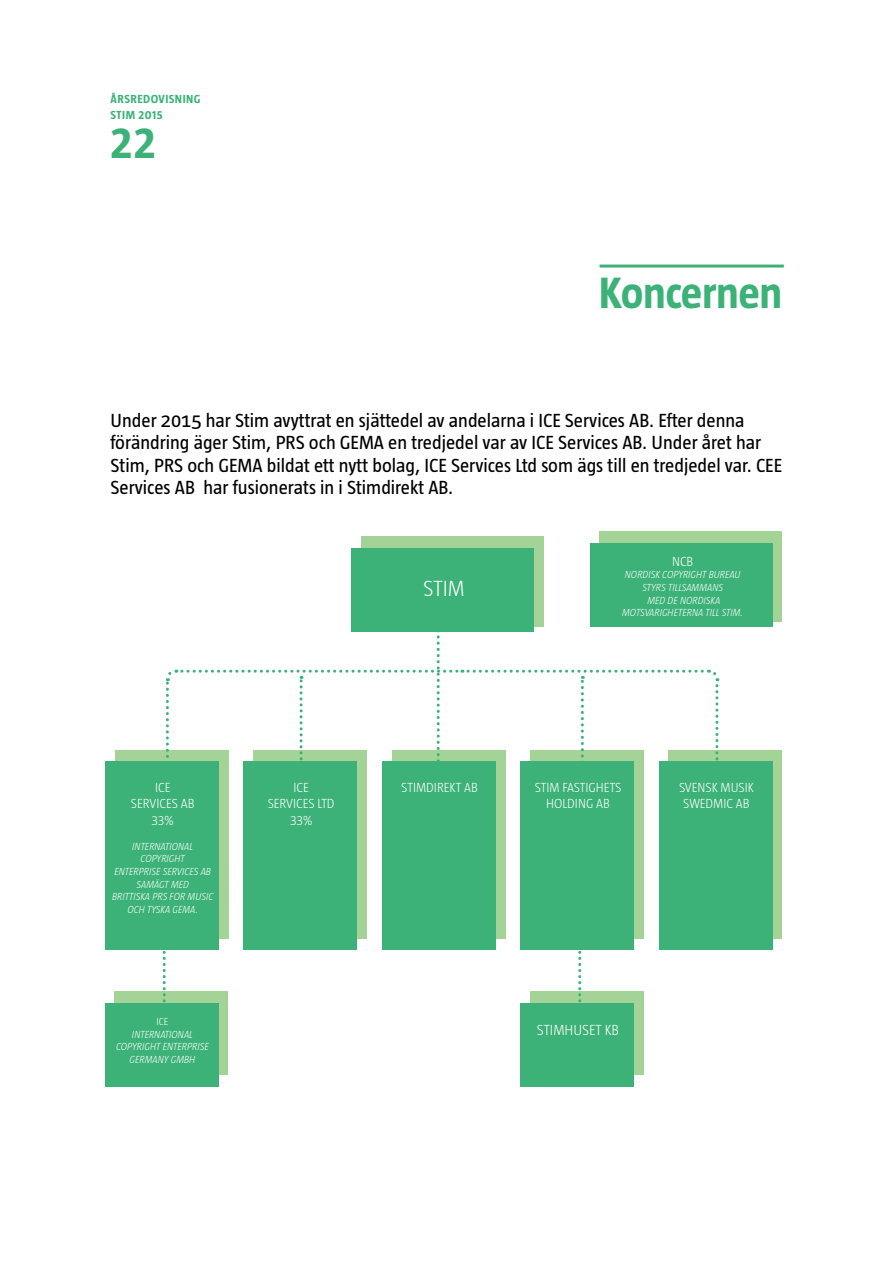
<style>
.page{position:relative;width:893px;height:1263px;background:#fff}
.page>*{position:absolute;margin:0;border:0;box-sizing:border-box;transform-origin:0 0}
.t1{font:700 45px "Taz";letter-spacing:-.01em;color:#3cb278}
.t2{font:300 22.5px "Taz";color:#fff}
.t3{font:19.5px/22.5px "Taz";color:#000}
.t4{font:300 15px "Taz";color:#fff}
.t5{font:300 13.5px/16.2px "Taz";color:#fff;text-align:center}
.t6{font:700 12px/16.2px "Taz";letter-spacing:.04em;color:#3cb278}
.t7{font:italic 300 10.5px/12.6px "Taz";color:#fff;text-align:center}
.t8{font:300 10.5px "Taz";color:#fff}
</style>
<div class="page">
<div style="left:530px;top:991px;width:114px;height:84px;background:#a3d397"></div>
<div style="left:114px;top:991px;width:114px;height:84px;background:#a3d397"></div>
<div style="left:530px;top:750px;width:114px;height:189px;background:#a3d397"></div>
<div style="left:668px;top:750px;width:114px;height:189px;background:#a3d397"></div>
<div style="left:392px;top:750px;width:114px;height:189px;background:#a3d397"></div>
<div style="left:253px;top:750px;width:114px;height:189px;background:#a3d397"></div>
<div style="left:115px;top:750px;width:114px;height:189px;background:#a3d397"></div>
<svg style="left:163px;top:950px;width:3px;height:53px"></svg>
<svg style="left:578px;top:950px;width:3px;height:53px"></svg>
<hr style="left:600px;top:265px;width:184px;height:3px;background:#3cb278">
<div style="left:361px;top:536px;width:183px;height:90px;background:#a3d397"></div>
<div style="left:351px;top:548px;width:183px;height:84px;background:#3cb278"></div>
<div style="left:105px;top:762px;width:114px;height:188px;background:#3cb278"></div>
<div style="left:243px;top:762px;width:114px;height:188px;background:#3cb278"></div>
<div style="left:382px;top:762px;width:114px;height:188px;background:#3cb278"></div>
<div style="left:520px;top:762px;width:114px;height:188px;background:#3cb278"></div>
<div style="left:659px;top:762px;width:113px;height:188px;background:#3cb278"></div>
<div style="left:520px;top:1003px;width:114px;height:83px;background:#3cb278"></div>
<div style="left:599px;top:531px;width:183px;height:91px;background:#a3d397"></div>
<div style="left:590px;top:543px;width:182px;height:84px;background:#3cb278"></div>
<div style="left:105px;top:1003px;width:114px;height:83px;background:#3cb278"></div>
<svg style="left:166px;top:626px;width:554px;height:136px"></svg>
<p class="t6" style="left:111px;top:90px;width:91px">ÅRSREDOVISNING<br>STIM 2015</p>
<h1 class="t1" style="left:111px;top:117px;width:47px">22</h1>
<h1 class="t1" style="left:599px;top:268px;width:185px">Koncernen</h1>
<p class="t3" style="left:111px;top:409px;width:673px">Under 2015 har Stim avyttrat en sjättedel av andelarna i ICE Services AB. Efter denna förändring äger Stim, PRS och GEMA en tredjedel var av ICE Services AB. Under året har Stim, PRS och GEMA bildat ett nytt bolag, ICE Services Ltd som ägs till en tredjedel var. CEE Services AB har fusionerats in i Stimdirekt AB.</p>
<p class="t2" style="left:423px;top:576px;width:43px">STIM</p>
<p class="t5" style="left:672px;top:553px;width:23px">NCB</p>
<p class="t7" style="left:622px;top:568px;width:122px">NORDISK COPYRIGHT BUREAU<br>STYRS TILLSAMMANS<br>MED DE NORDISKA<br>MOTSVARIGHETERNA TILL STIM.</p>
<p class="t5" style="left:131px;top:779px;width:65px">ICE<br>SERVICES AB<br>33%</p>
<p class="t7" style="left:112px;top:840px;width:103px">INTERNATIONAL<br>COPYRIGHT<br>ENTERPRISE SERVICES AB<br>SAMÄGT MED<br>BRITTISKA PRS FOR MUSIC<br>OCH TYSKA GEMA.</p>
<p class="t8" style="left:156px;top:1015px;width:13px">ICE</p>
<p class="t7" style="left:116px;top:1027px;width:94px">INTERNATIONAL<br>COPYRIGHT ENTERPRISE<br>GERMANY GMBH</p>
<p class="t5" style="left:268px;top:779px;width:68px">ICE<br>SERVICES LTD<br>33%</p>
<p class="t5" style="left:401px;top:779px;width:78px">STIMDIREKT AB</p>
<p class="t5" style="left:535px;top:779px;width:88px">STIM FASTIGHETS<br>HOLDING AB</p>
<p class="t5" style="left:679px;top:779px;width:76px">SVENSK MUSIK<br>SWEDMIC AB</p>
<p class="t4" style="left:537px;top:1021px;width:84px">STIMHUSET KB</p>
</div>
